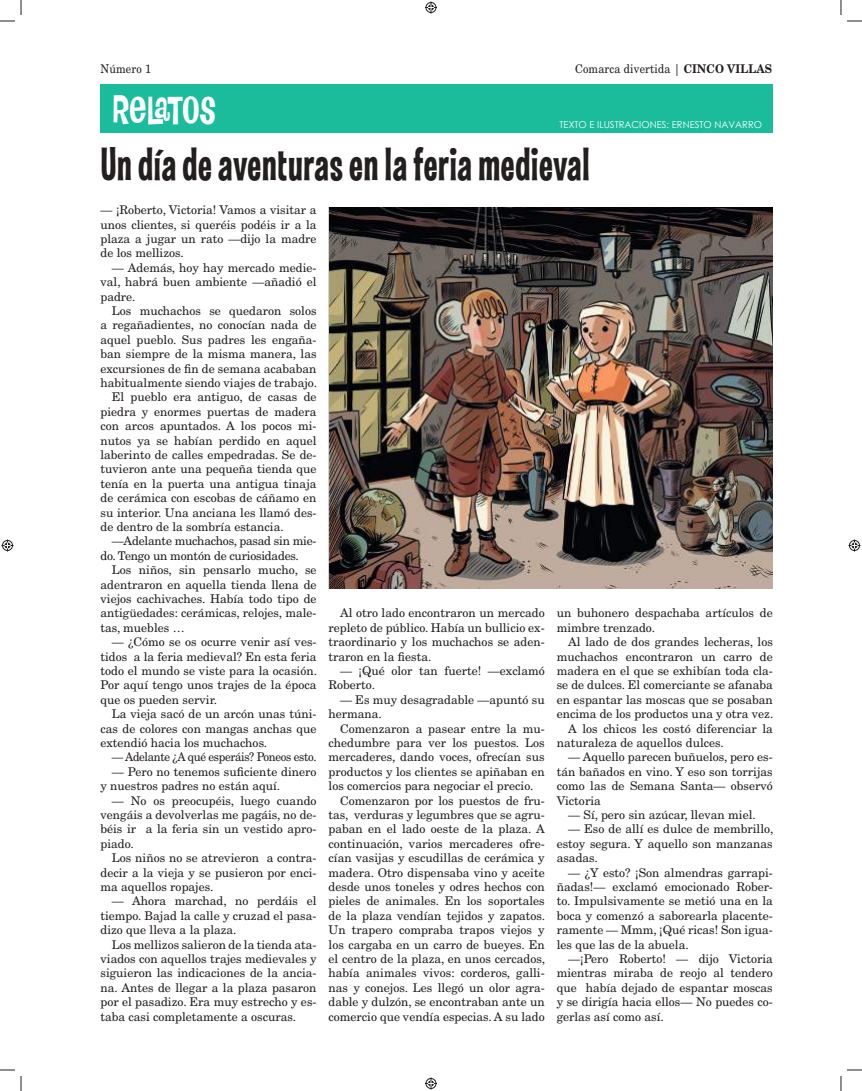
<style>
.page{position:relative;width:862px;height:1091px;background:#fff}
.page>*{position:absolute;margin:0;border:0;box-sizing:border-box;transform-origin:0 0}
.t1{font:48px "Las Vegas OT Jackpot";letter-spacing:.015em;color:#241f1f;scale:.9 1}
.t2{font:40px "Flawless Flygirl PB";color:#fff;scale:.9 1}
.t3{font:12px/14.4px "New Century Schlbk LT Std";color:#241f1f;text-align:justify}
.t4{font:12px "New Century Schlbk LT Std";letter-spacing:-.02em;color:#241f1f}
.t5{font:12px "New Century Schlbk LT Std";color:#241f1f;scale:.9 1}
.t6{font:12px "New Century Schlbk LT Std";letter-spacing:-.03em;color:#241f1f;scale:.95 1}
.t7{font:9.5px "Century Gothic";color:#fff}
.s1{font-weight:700}
</style>
<div class="page">
<div style="left:100px;top:84px;width:672px;height:49px;background:#1abc9c"></div>
<img style="left:329px;top:207px;width:443px;height:381px">
<svg style="left:0;top:0;width:22px;height:22px"></svg>
<svg style="left:0;top:1069px;width:22px;height:22px"></svg>
<svg style="left:840px;top:0;width:21px;height:22px"></svg>
<svg style="left:840px;top:1069px;width:21px;height:22px"></svg>
<svg style="left:425px;top:2px;width:12px;height:12px"></svg>
<svg style="left:425px;top:1077px;width:12px;height:12px"></svg>
<svg style="left:2px;top:539px;width:12px;height:12px"></svg>
<svg style="left:848px;top:539px;width:12px;height:12px"></svg>
<p class="t5" style="left:100px;top:61px;width:58px">Número 1</p>
<p class="t5" style="left:575px;top:61px;width:220px">Comarca divertida | <span class="s1">CINCO VILLAS</span></p>
<h2 class="t2" style="left:112px;top:85px;width:117px">RELATOS</h2>
<p class="t7" style="left:559px;top:118px;width:204px">TEXTO E ILUSTRACIONES: ERNESTO NAVARRO</p>
<h1 class="t1" style="left:100px;top:138px;width:545px">Un día de aventuras en la feria medieval</h1>
<p class="t3" style="left:100px;top:203px;width:217px">— ¡Roberto, Victoria! Vamos a visitar a unos clientes, si queréis podéis ir a la plaza a jugar un rato —dijo la madre de los mellizos.</p>
<p class="t3" style="left:100px;top:260px;width:217px;text-indent:11px">— Además, hoy hay mercado medie&shy;val, habrá buen ambiente —añadió el padre.</p>
<p class="t3" style="left:112px;top:303px;width:206px">Los muchachos se quedaron solos</p>
<p class="t3" style="left:100px;top:318px;width:217px">a regañadientes, no conocían nada de</p>
<p class="t3" style="left:100px;top:332px;width:217px">aquel pueblo. Sus padres les engaña-</p>
<p class="t3" style="left:100px;top:347px;width:217px">ban siempre de la misma manera, las</p>
<p class="t3" style="left:100px;top:361px;width:217px">excursiones de fin de semana acababan</p>
<p class="t3" style="left:100px;top:375px;width:218px">habitualmente siendo viajes de trabajo.</p>
<p class="t3" style="left:112px;top:390px;width:206px">El pueblo era antiguo, de casas de</p>
<p class="t3" style="left:100px;top:404px;width:217px">piedra y enormes puertas de madera</p>
<p class="t3" style="left:100px;top:419px;width:217px">con arcos apuntados. A los pocos mi-</p>
<p class="t3" style="left:100px;top:433px;width:217px">nutos ya se habían perdido en aquel</p>
<p class="t3" style="left:100px;top:447px;width:217px">laberinto de calles empedradas. Se de-</p>
<p class="t3" style="left:100px;top:462px;width:217px">tuvieron ante una pequeña tienda que</p>
<p class="t3" style="left:100px;top:476px;width:217px">tenía en la puerta una antigua tinaja</p>
<p class="t3" style="left:100px;top:491px;width:217px">de cerámica con escobas de cáñamo en</p>
<p class="t3" style="left:100px;top:505px;width:217px">su interior. Una anciana les llamó des-</p>
<p class="t3" style="left:100px;top:519px;width:185px">de dentro de la sombría estancia.</p>
<p class="t4" style="left:112px;top:534px;width:206px">—Adelante muchachos, pasad sin mie-</p>
<p class="t4" style="left:100px;top:548px;width:200px">do. Tengo un montón de curiosidades.</p>
<p class="t3" style="left:112px;top:563px;width:206px">Los niños, sin pensarlo mucho, se</p>
<p class="t3" style="left:100px;top:577px;width:217px">adentraron en aquella tienda llena de</p>
<p class="t3" style="left:100px;top:591px;width:217px">viejos cachivaches. Había todo tipo de</p>
<p class="t3" style="left:100px;top:606px;width:217px">antigüedades: cerámicas, relojes, male-</p>
<p class="t3" style="left:100px;top:620px;width:86px">tas, muebles …</p>
<p class="t3" style="left:100px;top:635px;width:218px;text-indent:11px">— ¿Cómo se os ocurre venir así ves&shy;tidos a la feria medieval? En esta feria todo el mundo se viste para la ocasión.<br>Por aquí tengo unos trajes de la época que os pueden servir.</p>
<p class="t3" style="left:100px;top:707px;width:217px;text-indent:11px">La vieja sacó de un arcón unas túni&shy;cas de colores con mangas anchas que extendió hacia los muchachos.</p>
<p class="t6" style="left:112px;top:750px;width:217px">— Adelante ¿A qué esperáis? Poneos esto.</p>
<p class="t3" style="left:100px;top:764px;width:217px;text-indent:11px">— Pero no tenemos suficiente dinero y nuestros padres no están aquí.</p>
<p class="t3" style="left:100px;top:793px;width:217px;text-indent:11px">— No os preocupéis, luego cuando vengáis a devolverlas me pagáis, no de&shy;béis ir a la feria sin un vestido apro&shy;piado.</p>
<p class="t3" style="left:100px;top:851px;width:217px;text-indent:11px">Los niños no se atrevieron a contra&shy;decir a la vieja y se pusieron por enci&shy;ma aquellos ropajes.</p>
<p class="t3" style="left:100px;top:894px;width:217px;text-indent:11px">— Ahora marchad, no perdáis el tiempo. Bajad la calle y cruzad el pasa&shy;dizo que lleva a la plaza.</p>
<p class="t3" style="left:100px;top:937px;width:217px;text-indent:11px">Los mellizos salieron de la tienda ata&shy;viados con aquellos trajes medievales y siguieron las indicaciones de la ancia&shy;na. Antes de llegar a la plaza pasaron por el pasadizo. Era muy estrecho y es&shy;taba casi completamente a oscuras.</p>
<p class="t3" style="left:328px;top:606px;width:217px;text-indent:11px">Al otro lado encontraron un mercado repleto de público. Había un bullicio ex&shy;traordinario y los muchachos se aden&shy;traron en la fiesta.</p>
<p class="t3" style="left:328px;top:663px;width:217px;text-indent:11px">— ¡Qué olor tan fuerte! —exclamó<br>Roberto.</p>
<p class="t3" style="left:328px;top:692px;width:217px;text-indent:11px">— Es muy desagradable —apuntó su hermana.</p>
<p class="t3" style="left:340px;top:721px;width:206px">Comenzaron a pasear entre la mu-</p>
<p class="t3" style="left:328px;top:735px;width:217px">chedumbre para ver los puestos. Los</p>
<p class="t3" style="left:328px;top:750px;width:217px">mercaderes, dando voces, ofrecían sus</p>
<p class="t3" style="left:328px;top:764px;width:217px">productos y los clientes se apiñaban en</p>
<p class="t3" style="left:328px;top:779px;width:206px">los comercios para negociar el precio.</p>
<p class="t3" style="left:340px;top:793px;width:206px">Comenzaron por los puestos de fru-</p>
<p class="t3" style="left:328px;top:807px;width:217px">tas, verduras y legumbres que se agru-</p>
<p class="t3" style="left:328px;top:822px;width:217px">paban en el lado oeste de la plaza. A</p>
<p class="t3" style="left:328px;top:836px;width:217px">continuación, varios mercaderes ofre-</p>
<p class="t3" style="left:328px;top:851px;width:217px">cían vasijas y escudillas de cerámica y</p>
<p class="t3" style="left:328px;top:865px;width:217px">madera. Otro dispensaba vino y aceite</p>
<p class="t3" style="left:328px;top:879px;width:217px">desde unos toneles y odres hechos con</p>
<p class="t3" style="left:328px;top:894px;width:217px">pieles de animales. En los soportales</p>
<p class="t3" style="left:328px;top:908px;width:218px">de la plaza vendían tejidos y zapatos.</p>
<p class="t3" style="left:328px;top:923px;width:217px">Un trapero compraba trapos viejos y</p>
<p class="t3" style="left:328px;top:937px;width:217px">los cargaba en un carro de bueyes. En</p>
<p class="t3" style="left:328px;top:951px;width:218px">el centro de la plaza, en unos cercados,</p>
<p class="t3" style="left:328px;top:966px;width:217px">había animales vivos: corderos, galli-</p>
<p class="t3" style="left:328px;top:980px;width:217px">nas y conejos. Les llegó un olor agra-</p>
<p class="t3" style="left:328px;top:995px;width:217px">dable y dulzón, se encontraban ante un</p>
<p class="t3" style="left:328px;top:1009px;width:217px">comercio que vendía especias. A su lado</p>
<p class="t3" style="left:556px;top:606px;width:217px">un buhonero despachaba artículos de mimbre trenzado.</p>
<p class="t3" style="left:568px;top:635px;width:206px">Al lado de dos grandes lecheras, los</p>
<p class="t3" style="left:556px;top:649px;width:217px">muchachos encontraron un carro de</p>
<p class="t3" style="left:556px;top:663px;width:217px">madera en el que se exhibían toda cla-</p>
<p class="t3" style="left:556px;top:678px;width:217px">se de dulces. El comerciante se afanaba</p>
<p class="t3" style="left:556px;top:692px;width:217px">en espantar las moscas que se posaban</p>
<p class="t3" style="left:556px;top:707px;width:218px">encima de los productos una y otra vez.</p>
<p class="t3" style="left:568px;top:721px;width:206px">A los chicos les costó diferenciar la</p>
<p class="t3" style="left:556px;top:735px;width:168px">naturaleza de aquellos dulces.</p>
<p class="t3" style="left:556px;top:750px;width:217px;text-indent:11px">— Aquello parecen buñuelos, pero es&shy;tán bañados en vino. Y eso son torrijas como las de Semana Santa— observó Victoria</p>
<p class="t3" style="left:568px;top:807px;width:189px">— Sí, pero sin azúcar, llevan miel.</p>
<p class="t3" style="left:556px;top:822px;width:218px;text-indent:11px">— Eso de allí es dulce de membrillo, estoy segura. Y aquello son manzanas asadas.</p>
<p class="t3" style="left:556px;top:865px;width:217px;text-indent:11px">— ¿Y esto? ¡Son almendras garrapi&shy;ñadas!— exclamó emocionado Rober&shy;to. Impulsivamente se metió una en la boca y comenzó a saborearla placente&shy;ramente — Mmm, ¡Qué ricas! Son igua&shy;les que las de la abuela.</p>
<p class="t3" style="left:556px;top:951px;width:217px;text-indent:11px">—¡Pero Roberto! — dijo Victoria mientras miraba de reojo al tendero que había dejado de espantar moscas y se dirigía hacia ellos— No puedes co&shy;gerlas así como así.</p>
</div>
